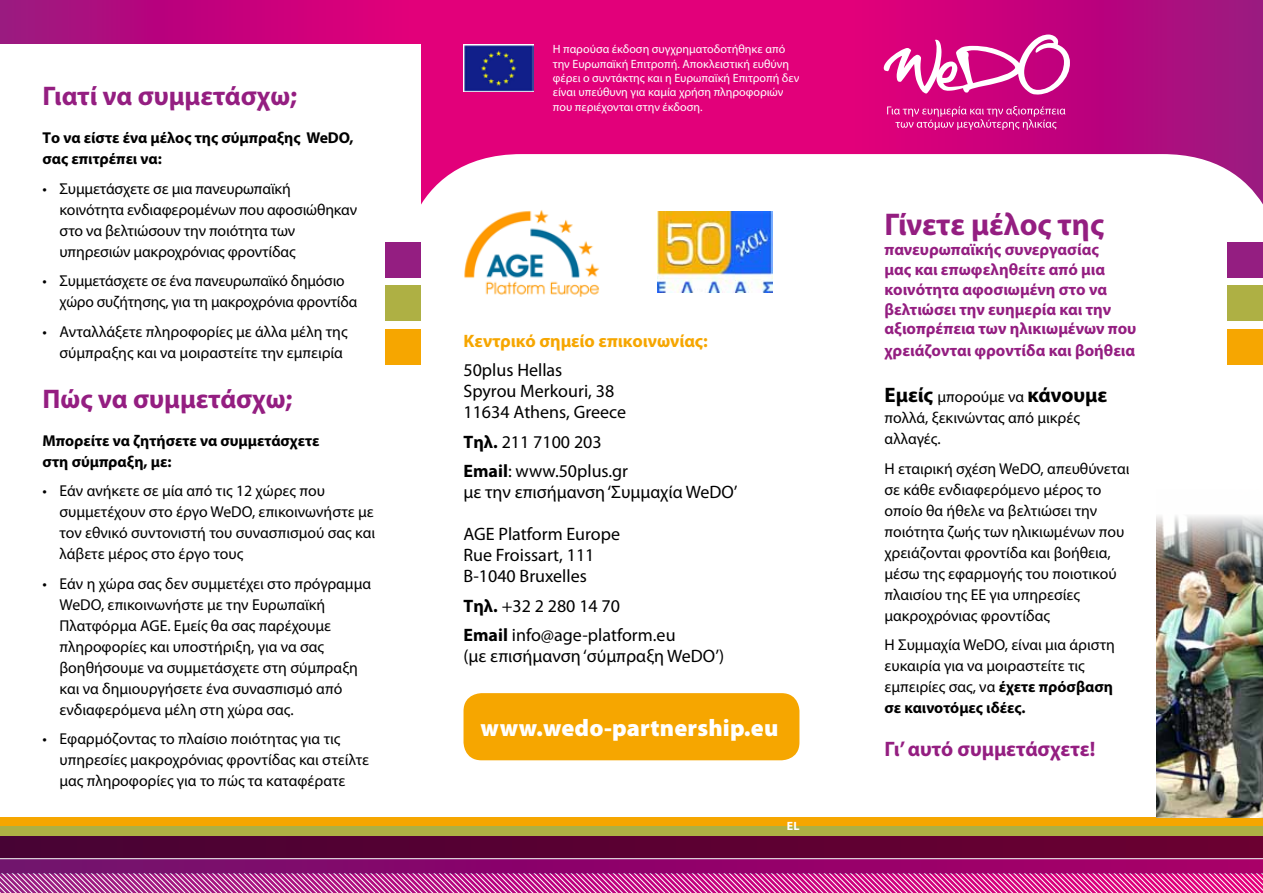
<style>
.page{position:relative;width:1263px;height:893px;background:#fff}
.page>*{position:absolute;margin:0;border:0;box-sizing:border-box;transform-origin:0 0}
.t1{font:700 31.5px "Myriad Pro";color:#941e81}
.t2{font:700 27px "Myriad Pro";color:#941e81}
.t3{font:900 24px "Myriad Pro";letter-spacing:.005em;color:#fff}
.t4{font:700 21px "Myriad Pro";color:#000}
.t5{font:700 21px "Myriad Pro";color:#941e81}
.t6{font:18px/21px "Myriad Pro";color:#000}
.t7{font:700 18px "Myriad Pro";color:#f6a600}
.t8{font:700 16.5px/19.8px "Myriad Pro";color:#941e81}
.t9{font:15.75px/21px "Myriad Pro";color:#000}
.t10{font:700 15.75px/21px "Myriad Pro";color:#000}
.t11{font:12px/14.4px "Myriad Pro";color:#fff}
.t12{font:700 12px "Myriad Pro";color:#fff}
.s1{font-weight:700}
.s2{font-weight:400;font-size:15.75px}
</style>
<div class="page">
<svg style="left:421px;top:44px;width:421px;height:168px;fill:#e2007a"></svg>
<div style="left:421px;top:0;width:421px;height:44px;background:#e2007a"></div>
<svg style="left:842px;top:44px;width:421px;height:160px"></svg>
<div style="left:842px;top:0;width:421px;height:44px;background:linear-gradient(to right,#e5007a,#9b1380)"></div>
<img style="left:463px;top:45px;width:70px;height:47px">
<img style="left:463px;top:208px;width:137px;height:89px">
<svg style="left:0;top:874px;width:1263px;height:19px;background:#cf4ba0"></svg>
<svg style="left:0;top:859px;width:1263px;height:15px;background:#900b6e"></svg>
<div style="left:0;top:835px;width:1263px;height:23px;background:linear-gradient(to right,#480234,#6c0031)"></div>
<div style="left:0;top:817px;width:1263px;height:9px;background:#f6a600"></div>
<div style="left:0;top:826px;width:1263px;height:9px;background:#aeb044"></div>
<div style="left:386px;top:242px;width:35px;height:35px;background:#941e81"></div>
<div style="left:386px;top:286px;width:35px;height:35px;background:#aeb044"></div>
<div style="left:386px;top:329px;width:35px;height:35px;background:#f6a600"></div>
<div style="left:0;top:0;width:421px;height:44px;background:linear-gradient(to right,#9b1380,#e5007a)"></div>
<div style="left:463px;top:693px;width:336px;height:67px;background:#f6a600;border-radius:18px"></div>
<img style="left:1157px;top:515px;width:106px;height:302px">
<svg style="left:884px;top:35px;width:186px;height:60px"></svg>
<svg style="left:887px;top:106px;width:178px;height:24px;background:#d62c92"></svg>
<img style="left:657px;top:212px;width:116px;height:81px">
<h2 class="t2" style="left:43px;top:79px;width:256px">Γιατί να συμμετάσχω;</h2>
<p class="t10" style="left:43px;top:127px;width:313px">Το να είστε ένα μέλος της σύμπραξης WeDO, σας επιτρέπει να:</p>
<p class="t9" style="left:60px;top:178px;width:299px;text-indent:-17px">• Συμμετάσχετε σε μια πανευρωπαϊκή κοινότητα ενδιαφερομένων που αφοσιώθηκαν στο να βελτιώσουν την ποιότητα των υπηρεσιών μακροχρόνιας φροντίδας</p>
<p class="t9" style="left:60px;top:270px;width:299px;text-indent:-17px">• Συμμετάσχετε σε ένα πανευρωπαϊκό δημόσιο χώρο συζήτησης, για τη μακροχρόνια φροντίδα</p>
<p class="t9" style="left:43px;top:321px;width:307px;text-align:right">• Ανταλλάξετε πληροφορίες με άλλα μέλη της σύμπραξης και να μοιραστείτε την εμπειρία</p>
<h2 class="t2" style="left:43px;top:381px;width:252px">Πώς να συμμετάσχω;</h2>
<p class="t10" style="left:43px;top:429px;width:279px">Μπορείτε να ζητήσετε να συμμετάσχετε στη σύμπραξη, με:</p>
<p class="t9" style="left:60px;top:480px;width:317px;text-indent:-17px">• Εάν ανήκετε σε μία από τις 12 χώρες που συμμετέχουν στο έργο WeDΟ, επικοινωνήστε με τον εθνικό συντονιστή του συνασπισμού σας και λάβετε μέρος στο έργο τους</p>
<p class="t9" style="left:60px;top:573px;width:313px;text-indent:-17px">• Εάν η χώρα σας δεν συμμετέχει στο πρόγραμμα WeDΟ, επικοινωνήστε με την Ευρωπαϊκή Πλατφόρμα AGE. Εμείς θα σας παρέχουμε πληροφορίες και υποστήριξη, για να σας βοηθήσουμε να συμμετάσχετε στη σύμπραξη και να δημιουργήσετε ένα συνασπισμό από ενδιαφερόμενα μέλη στη χώρα σας.</p>
<p class="t9" style="left:60px;top:728px;width:311px;text-indent:-17px">• Εφαρμόζοντας το πλαίσιο ποιότητας για τις υπηρεσίες μακροχρόνιας φροντίδας και στείλτε μας πληροφορίες για το πώς τα καταφέρατε</p>
<p class="t11" style="left:553px;top:42px;width:248px">Η παρούσα έκδοση συγχρηματοδοτήθηκε από την Ευρωπαϊκή Επιτροπή. Αποκλειστική ευθύνη φέρει ο συντάκτης και η Ευρωπαϊκή Επιτροπή δεν είναι υπεύθυνη για καμία χρήση πληροφοριών που περιέχονται στην έκδοση.</p>
<p class="t7" style="left:463px;top:329px;width:246px">Κεντρικό σημείο επικοινωνίας:</p>
<p class="t6" style="left:463px;top:360px;width:164px">50plus Hellas<br>Spyrou Merkouri, 38<br>11634 Athens, Greece</p>
<p class="t6" style="left:463px;top:427px;width:166px;line-height:29.5px"><span class="s1">Τηλ.</span> 211 7100 203<br><span class="s1">Email</span>: www.50plus.gr</p>
<p class="t6" style="left:463px;top:482px;width:276px">με την επισήμανση ‘Συμμαχία WeDO’</p>
<p class="t6" style="left:463px;top:524px;width:158px">AGE Platform Europe<br>Rue Froissart, 111<br>B-1040 Bruxelles</p>
<p class="t6" style="left:463px;top:591px;width:214px;line-height:29.5px"><span class="s1">Τηλ.</span> +32 2 280 14 70<br><span class="s1">Email</span> info@age-platform.eu</p>
<p class="t6" style="left:463px;top:646px;width:262px">(με επισήμανση ‘σύμπραξη WeDO’)</p>
<h3 class="t3" style="left:480px;top:714px;width:299px">www.wedo-partnership.eu</h3>
<p class="t12" style="left:787px;top:818px;width:14px">EL</p>
<h1 class="t1" style="left:884px;top:204px;width:221px">Γίνετε μέλος της</h1>
<p class="t8" style="left:884px;top:239px;width:253px">πανευρωπαϊκής συνεργασίας<br>μας και επωφεληθείτε από μια κοινότητα αφοσιωμένη στο να βελτιώσει την ευημερία και την αξιοπρέπεια των ηλικιωμένων που</p>
<p class="t8" style="left:884px;top:340px;width:252px">χρειάζονται φροντίδα και βοήθεια</p>
<h3 class="t4" style="left:884px;top:382px;width:224px">Εμείς <span class="s2">μπορούμε να</span> κάνουμε</h3>
<p class="t9" style="left:884px;top:407px;width:197px">πολλά, ξεκινώντας από μικρές αλλαγές.</p>
<p class="t9" style="left:884px;top:458px;width:246px">Η εταιρική σχέση WeDO, απευθύνεται σε κάθε ενδιαφερόμενο μέρος το οποίο θα ήθελε να βελτιώσει την ποιότητα ζωής των ηλικιωμένων που χρειάζονται φροντίδα και βοήθεια, μέσω της εφαρμογής του ποιοτικού πλαισίου της ΕΕ για υπηρεσίες μακροχρόνιας φροντίδας</p>
<p class="t9" style="left:884px;top:634px;width:232px">Η Συμμαχία WeDO, είναι μια άριστη ευκαιρία για να μοιραστείτε τις εμπειρίες σας, να <span class="s1">έχετε πρόσβαση σε καινοτόμες ιδέες.</span></p>
<h3 class="t5" style="left:884px;top:735px;width:212px">Γι’ αυτό συμμετάσχετε!</h3>
</div>
